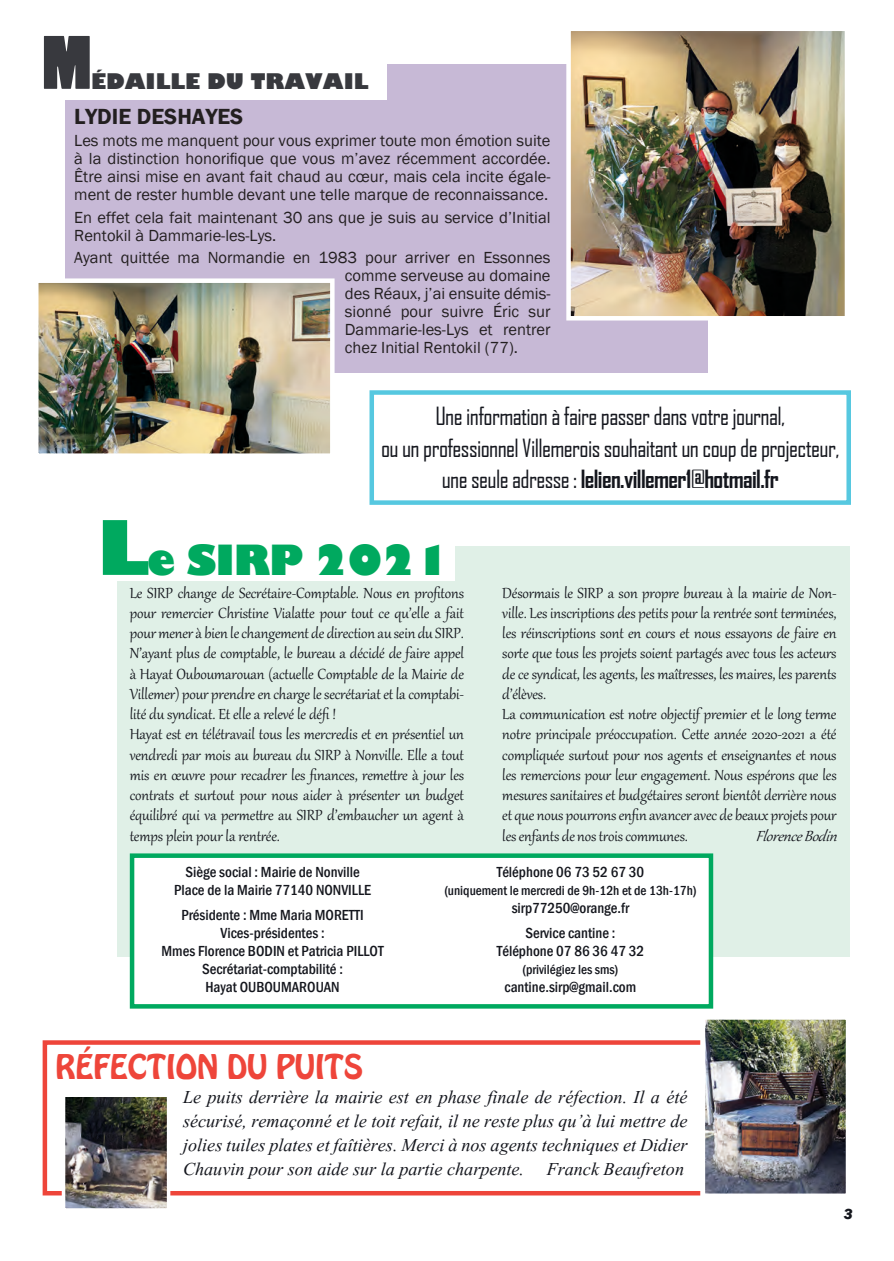
<style>
.page{position:relative;width:894px;height:1261px;background:#fff}
.page>*{position:absolute;margin:0;border:0;box-sizing:border-box;transform-origin:0 0}
.t1{font:70.5px "Poplar Std";color:#38393e}
.t2{font:800 40.5px "Gill Sans";letter-spacing:-.025em;color:#00a95f}
.t3{font:30px "Hobo Std";color:#ee453a}
.t4{font:24px "Agency FB";letter-spacing:-.025em;color:#14161d}
.t5{font:700 24px "Agency FB";letter-spacing:-.025em;color:#14161d}
.t6{font:22.5px/24px "Vijaya";color:#14161d;text-align:justify}
.t7{font:600 22.5px "Franklin Gothic";color:#231f20}
.t8{font:800 21px "Gill Sans";color:#38393e}
.t9{font:18px/20.2px "Gabriola";letter-spacing:-.005em;color:#14161d;text-align:justify}
.t10{font:italic 18px "Gabriola";color:#14161d}
.t11{font:16.5px/18px "Franklin Gothic";color:#231f20;text-align:justify}
.t12{font:500 condensed 15px "Franklin Gothic";color:#14161d}
.t13{font:italic 800 15px "Franklin Gothic";color:#14161d}
.t14{font:500 condensed 13.5px "Franklin Gothic";color:#14161d}
.s1{font-weight:400}
.s2{font-size:73.5px}
</style>
<div class="page">
<div style="left:66px;top:64px;width:642px;height:309px;background:#c7b9d6"></div>
<div style="left:42px;top:24px;width:345px;height:76px;background:#fff"></div>
<img style="left:571px;top:32px;width:273px;height:283px">
<div style="left:566px;top:27px;width:283px;height:293px;border:4px solid #fff"></div>
<img style="left:39px;top:283px;width:290px;height:170px">
<div style="left:34px;top:278px;width:300px;height:180px;border:4px solid #fff"></div>
<div style="left:117px;top:546px;width:732px;height:410px;background:#e0f0e7"></div>
<div style="left:98px;top:513px;width:357px;height:68px;background:#fff"></div>
<div style="left:132px;top:855px;width:579px;height:151px;background:#fff"></div>
<div style="left:130px;top:853px;width:583px;height:155px;border:4px solid #00a95f"></div>
<div style="left:369px;top:390px;width:481px;height:115px;border:4px solid #56c8e0"></div>
<div style="left:43px;top:1040px;width:751px;height:155px;border:4px solid #ee453a"></div>
<img style="left:706px;top:1021px;width:138px;height:171px">
<div style="left:700px;top:1015px;width:150px;height:183px;border:5px solid #fff"></div>
<img style="left:67px;top:1098px;width:98px;height:108px">
<div style="left:62px;top:1093px;width:108px;height:118px;border:4px solid #fff"></div>
<p class="t1" style="left:42px;top:24px;width:50px">M</p>
<p class="t8" style="left:91px;top:68px;width:279px">ÉDAILLE DU TRAVAIL</p>
<p class="t7" style="left:74px;top:103px;width:170px">LYDIE DESHAYES</p>
<p class="t11" style="left:74px;top:132px;width:478px">Les mots me manquent pour vous exprimer toute mon émotion suite à la distinction honorifique que vous m’avez récemment accordée.<br>Être ainsi mise en avant fait chaud au cœur, mais cela incite égale&shy;ment de rester humble devant une telle marque de reconnaissance.</p>
<p class="t11" style="left:74px;top:209px;width:477px">En effet cela fait maintenant 30 ans que je suis au service d’Initial<br>Rentokil à Dammarie-les-Lys.</p>
<p class="t11" style="left:345px;top:249px;width:207px;text-indent:-271px">Ayant quittée ma Normandie en 1983 pour arriver en Essonnes comme serveuse au domaine des Réaux, j’ai ensuite démis&shy;sionné pour suivre Éric sur Dammarie-les-Lys et rentrer chez Initial Rentokil (77).</p>
<p class="t4" style="left:435px;top:402px;width:351px">Une information à faire passer dans votre journal,</p>
<p class="t4" style="left:381px;top:433px;width:460px">ou un professionnel Villemerois souhaitant un coup de projecteur,</p>
<p class="t5" style="left:442px;top:464px;width:338px"><span class="s1">une seule adresse :</span> lelien.villemer1@hotmail.fr</p>
<p class="t2" style="left:98px;top:534px;width:353px"><span class="s2">L</span>e SIRP 2021</p>
<p class="t9" style="left:130px;top:581px;width:336px">Le SIRP change de Secrétaire-Comptable. Nous en profitons pour remercier Christine Vialatte pour tout ce qu’elle a fait pour mener à bien le changement de direction au sein du SIRP.</p>
<p class="t9" style="left:130px;top:642px;width:336px">N’ayant plus de comptable, le bureau a décidé de faire appel à Hayat Ouboumarouan (actuelle Comptable de la Mairie de Villemer) pour prendre en charge le secrétariat et la comptabi&shy;lité du syndicat. Et elle a relevé le défi !</p>
<p class="t9" style="left:130px;top:723px;width:336px">Hayat est en télétravail tous les mercredis et en présentiel un vendredi par mois au bureau du SIRP à Nonville. Elle a tout mis en œuvre pour recadrer les finances, remettre à jour les contrats et surtout pour nous aider à présenter un budget équilibré qui va permettre au SIRP d’embaucher un agent à temps plein pour la rentrée.</p>
<p class="t9" style="left:502px;top:581px;width:336px">Désormais le SIRP a son propre bureau à la mairie de Non&shy;ville. Les inscriptions des petits pour la rentrée sont terminées, les réinscriptions sont en cours et nous essayons de faire en sorte que tous les projets soient partagés avec tous les acteurs de ce syndicat, les agents, les maîtresses, les maires, les parents d’élèves.</p>
<p class="t9" style="left:502px;top:703px;width:336px">La communication est notre objectif premier et le long terme notre principale préoccupation. Cette année 2020-2021 a été compliquée surtout pour nos agents et enseignantes et nous les remercions pour leur engagement. Nous espérons que les mesures sanitaires et budgétaires seront bientôt derrière nous et que nous pourrons enfin avancer avec de beaux projets pour les enfants de nos trois communes.</p>
<p class="t10" style="left:755px;top:824px;width:93px">FlorenceBodin</p>
<p class="t12" style="left:185px;top:862px;width:176px">Siège social : Mairie de Nonville</p>
<p class="t12" style="left:174px;top:880px;width:198px">Place de la Mairie 77140 NONVILLE</p>
<p class="t12" style="left:181px;top:905px;width:184px">Présidente : Mme Maria MORETTI</p>
<p class="t12" style="left:220px;top:923px;width:106px">Vices-présidentes :</p>
<p class="t12" style="left:161px;top:941px;width:224px">Mmes Florence BODIN et Patricia PILLOT</p>
<p class="t12" style="left:202px;top:959px;width:142px">Secrétariat-comptabilité :</p>
<p class="t12" style="left:205px;top:977px;width:136px">Hayat OUBOUMAROUAN</p>
<p class="t12" style="left:496px;top:862px;width:149px">Téléphone 06 73 52 67 30</p>
<p class="t14" style="left:444px;top:881px;width:254px">(uniquement le mercredi de 9h-12h et de 13h-17h)</p>
<p class="t12" style="left:511px;top:898px;width:119px">sirp77250@orange.fr</p>
<p class="t12" style="left:525px;top:923px;width:91px">Service cantine :</p>
<p class="t12" style="left:496px;top:941px;width:149px">Téléphone 07 86 36 47 32</p>
<p class="t14" style="left:522px;top:961px;width:97px">(privilégiez les sms)</p>
<p class="t12" style="left:504px;top:977px;width:133px">cantine.sirp@gmail.com</p>
<p class="t3" style="left:56px;top:1046px;width:309px">RÉFECTION DU PUITS</p>
<p class="t6" style="left:183px;top:1082px;width:506px">Le puits derrière la mairie est en phase finale de réfection. Il a été sécurisé, remaçonné et le toit refait, il ne reste plus qu’à lui mettre de jolies tuiles plates et faîtières. Merci à nos agents techniques et Didier Chauvin pour son aide sur la partie charpente. Franck Beaufreton</p>
<p class="t13" style="left:843px;top:1204px;width:10px">3</p>
</div>
